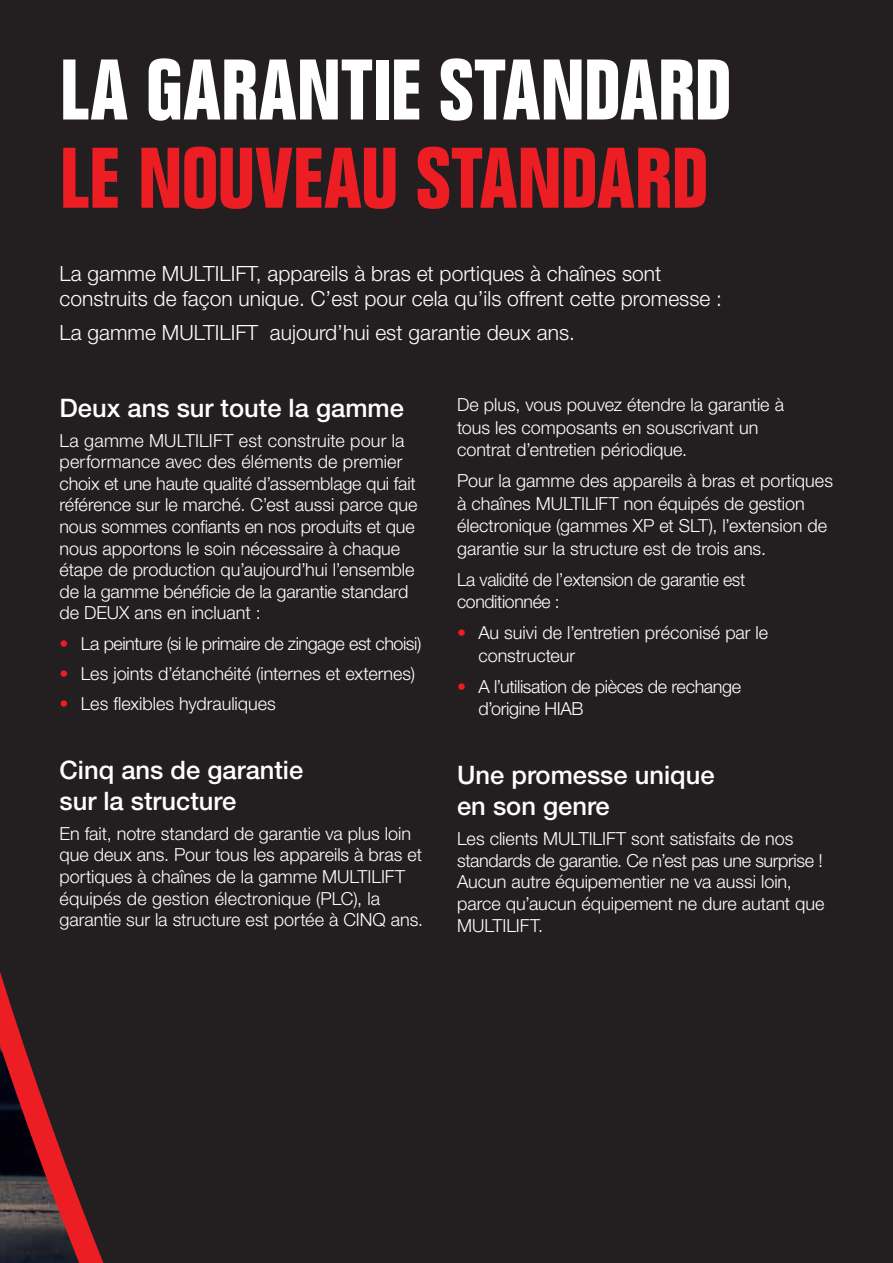
<style>
.page{position:relative;width:893px;height:1263px;background:#231f20}
.page>*{position:absolute;margin:0;border:0;box-sizing:border-box;transform-origin:0 0}
.t1{font:700 condensed 84px "Folio Std";color:#fff}
.t2{font:700 condensed 84px "Folio Std";letter-spacing:-.005em;color:#ed1d24}
.t3{font:500 25.5px/30.6px "Helvetica Neue LT Std";color:#fff}
.t4{font:300 21px/25.2px "Helvetica Neue LT Pro";color:#fff}
.t5{font:300 18px/21.6px "Helvetica Neue LT Pro";letter-spacing:-.005em;color:#fff}
.t6{font:300 18px "Helvetica Neue LT Pro";letter-spacing:-.025em;color:#fff}
.s1{color:#ed1d24}
</style>
<div class="page">
<svg style="left:0;top:972px;width:104px;height:291px"></svg>
<h1 class="t1" style="left:60px;top:43px;width:673px">LA GARANTIE STANDARD</h1>
<h1 class="t2" style="left:60px;top:132px;width:650px">LE NOUVEAU STANDARD</h1>
<p class="t4" style="left:60px;top:261px;width:664px">La gamme MULTILIFT, appareils à bras et portiques à chaînes sont construits de façon unique. C’est pour cela qu’ils offrent cette promesse :</p>
<p class="t4" style="left:60px;top:319px;width:517px">La gamme MULTILIFT aujourd’hui est garantie deux ans.</p>
<h2 class="t3" style="left:60px;top:392px;width:346px">Deux ans sur toute la gamme</h2>
<p class="t5" style="left:60px;top:429px;width:359px">La gamme MULTILIFT est construite pour la performance avec des éléments de premier choix et une haute qualité d’assemblage qui fait référence sur le marché. C’est aussi parce que nous sommes confiants en nos produits et que nous apportons le soin nécessaire à chaque étape de production qu’aujourd’hui l’ensemble de la gamme bénéficie de la garantie standard de DEUX ans en incluant :</p>
<p class="t6" style="left:60px;top:632px;width:363px"><span class="s1">•</span> La peinture (si le primaire de zingage est choisi)</p>
<p class="t5" style="left:60px;top:662px;width:357px"><span class="s1">•</span> Les joints d’étanchéité (internes et externes)</p>
<p class="t5" style="left:60px;top:692px;width:218px"><span class="s1">•</span> Les flexibles hydrauliques</p>
<h2 class="t3" style="left:60px;top:754px;width:245px">Cinq ans de garantie sur la structure</h2>
<p class="t5" style="left:60px;top:822px;width:365px">En fait, notre standard de garantie va plus loin que deux ans. Pour tous les appareils à bras et portiques à chaînes de la gamme MULTILIFT équipés de gestion électronique (PLC), la garantie sur la structure est portée à CINQ ans.</p>
<p class="t5" style="left:457px;top:393px;width:328px;line-height:22.5px">De plus, vous pouvez étendre la garantie à tous les composants en souscrivant un contrat d’entretien périodique.</p>
<p class="t5" style="left:457px;top:469px;width:377px;line-height:22.5px">Pour la gamme des appareils à bras et portiques à chaînes MULTILIFT non équipés de gestion électronique (gammes XP et SLT), l’extension de garantie sur la structure est de trois ans.</p>
<p class="t5" style="left:457px;top:568px;width:290px;line-height:22.5px">La validité de l’extension de garantie est conditionnée :</p>
<p class="t5" style="left:478px;top:621px;width:291px;line-height:22.5px;text-indent:-21px"><span class="s1">•</span> Au suivi de l’entretien préconisé par le constructeur</p>
<p class="t5" style="left:478px;top:675px;width:264px;line-height:22.5px;text-indent:-21px"><span class="s1">•</span> A l’utilisation de pièces de rechange d’origine HIAB</p>
<h2 class="t3" style="left:457px;top:760px;width:259px">Une promesse unique en son genre</h2>
<p class="t5" style="left:457px;top:827px;width:369px">Les clients MULTILIFT sont satisfaits de nos standards de garantie. Ce n’est pas une surprise !<br>Aucun autre équipementier ne va aussi loin, parce qu’aucun équipement ne dure autant que MULTILIFT.</p>
</div>
